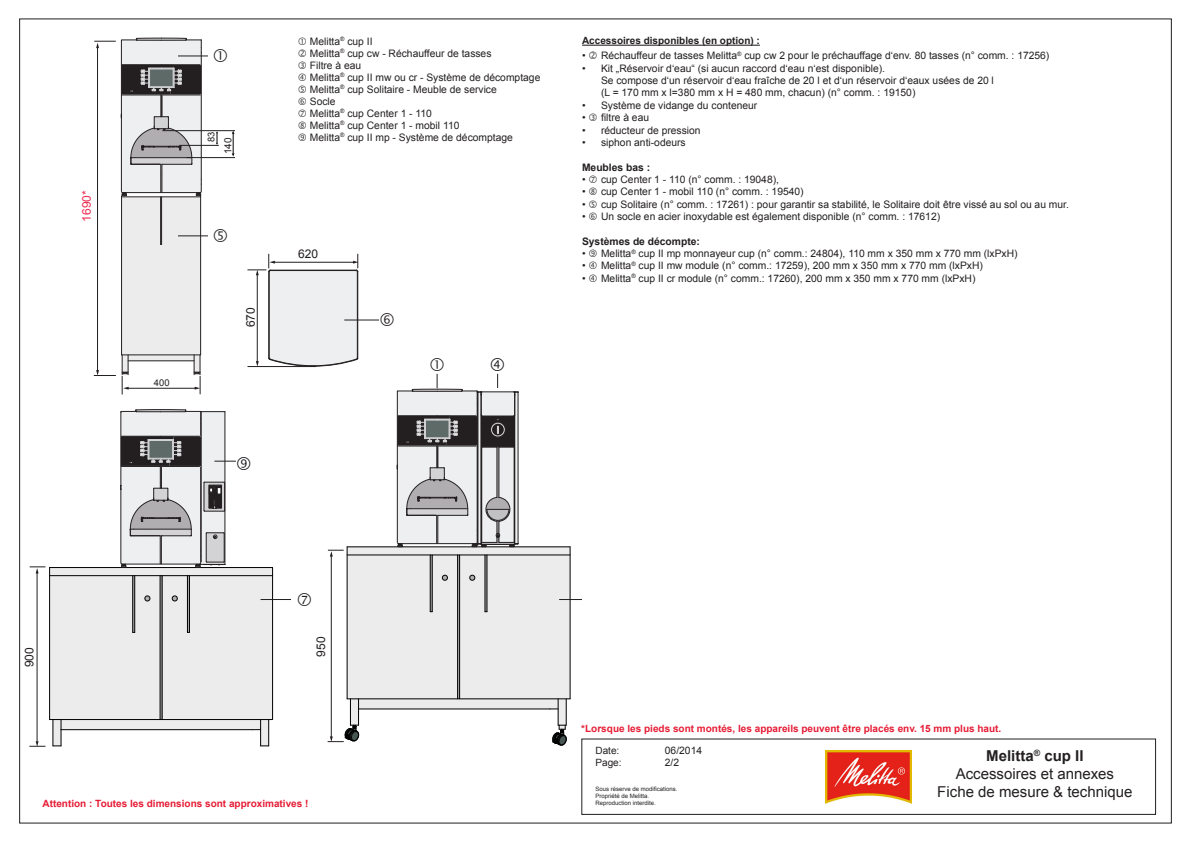
<style>
.page{position:relative;width:1191px;height:842px;background:#fff}
.page>*{position:absolute;margin:0;border:0;box-sizing:border-box;transform-origin:0 0}
.Auflistung1{font:15px "Arial";color:#231f20}
.Auflistung1-2{font:700 15px "Arial";color:#231f20}
.t1{font:12px "Arial";color:#231f20}
.t2{font:12px "Arial";color:#ee2b51}
.Auflistung1-3{font:10.3px "Arial";color:#231f20}
.Auflistung1-4{font:700 10.3px "Arial";color:#231f20}
.Schriftfarbe_rot{font:700 10px "Arial";color:#e61c35}
.Headline{font:700 10px "Arial";color:#231f20}
.Auflistung1-5{font:10px "Arial";color:#231f20}
.t3{font:9.4px "Arial";color:#231f20}
.Auflistung1-6{font:6px/7.2px "Arial";color:#231f20}
</style>
<div class="page">
<div style="left:581px;top:738px;width:575px;height:77px;border:1px solid #231f20"></div>
<img style="left:826px;top:750px;width:85px;height:53px">
<hr style="left:582px;top:45px;width:178px;height:1px;background:#231f20">
<svg style="left:29px;top:37px;width:552px;height:710px"></svg>
<p class="t2" style="left:79px;top:222px;width:33px;rotate:-90deg">1690*</p>
<p class="t3" style="left:205px;top:142px;width:12px;rotate:-90deg">83</p>
<p class="Auflistung1-5" style="left:221px;top:154px;width:18px;rotate:-90deg">140</p>
<p class="t3" style="left:154px;top:377px;width:17px">400</p>
<p class="t1" style="left:243px;top:327px;width:22px;rotate:-90deg">670</p>
<p class="Auflistung1-3" style="left:310px;top:34px;width:64px">Melitta<sup>®</sup> cup II</p>
<p class="Auflistung1-3" style="left:310px;top:46px;width:183px">Melitta<sup>®</sup> cup cw - Réchauffeur de tasses</p>
<p class="Auflistung1-3" style="left:310px;top:58px;width:53px">Filtre à eau</p>
<p class="Auflistung1-3" style="left:310px;top:70px;width:232px">Melitta<sup>®</sup> cup II mw ou cr - Système de décomptage</p>
<p class="Auflistung1-3" style="left:310px;top:82px;width:189px">Melitta<sup>®</sup> cup Solitaire - Meuble de service</p>
<p class="Auflistung1-3" style="left:310px;top:94px;width:27px">Socle</p>
<p class="Auflistung1-3" style="left:310px;top:106px;width:124px">Melitta<sup>®</sup> cup Center 1 - 110</p>
<p class="Auflistung1-3" style="left:310px;top:118px;width:151px">Melitta<sup>®</sup> cup Center 1 - mobil 110</p>
<p class="Auflistung1-3" style="left:310px;top:130px;width:205px">Melitta<sup>®</sup> cup II mp - Système de décomptage</p>
<p class="t1" style="left:298px;top:246px;width:22px">620</p>
<p class="Headline" style="left:582px;top:34px;width:179px">Accessoires disponibles (en option) :</p>
<p class="Auflistung1-3" style="left:582px;top:49px;width:469px">• Réchauffeur de tasses Melitta<sup>®</sup> cup cw 2 pour le préchauffage d‘env. 80 tasses (n° comm. : 17256)</p>
<p class="Auflistung1-3" style="left:582px;top:61px;width:304px">• Kit „Réservoir d‘eau“ (si aucun raccord d‘eau n‘est disponible).</p>
<p class="Auflistung1-3" style="left:601px;top:74px;width:394px">Se compose d‘un réservoir d‘eau fraîche de 20 l et d‘un réservoir d‘eaux usées de 20 l</p>
<p class="Auflistung1-3" style="left:601px;top:86px;width:316px">(L = 170 mm x l=380 mm x H = 480 mm, chacun) (n° comm. : 19150)</p>
<p class="Auflistung1-3" style="left:582px;top:98px;width:177px">• Système de vidange du conteneur</p>
<p class="Auflistung1-3" style="left:582px;top:111px;width:69px">• filtre à eau</p>
<p class="Auflistung1-3" style="left:582px;top:123px;width:120px">• réducteur de pression</p>
<p class="Auflistung1-3" style="left:582px;top:135px;width:105px">• siphon anti-odeurs</p>
<p class="Auflistung1-4" style="left:582px;top:160px;width:70px">Meubles bas :</p>
<p class="Auflistung1-3" style="left:582px;top:173px;width:198px">• cup Center 1 - 110 (n° comm. : 19048),</p>
<p class="Auflistung1-3" style="left:582px;top:185px;width:223px">• cup Center 1 - mobil 110 (n° comm. : 19540)</p>
<p class="Auflistung1-3" style="left:582px;top:197px;width:488px">• cup Solitaire (n° comm. : 17261) : pour garantir sa stabilité, le Solitaire doit être vissé au sol ou au mur.</p>
<p class="Auflistung1-3" style="left:582px;top:210px;width:360px">• Un socle en acier inoxydable est également disponible (n° comm. : 17612)</p>
<p class="Auflistung1-4" style="left:582px;top:234px;width:119px">Systèmes de décompte:</p>
<p class="Auflistung1-3" style="left:582px;top:247px;width:437px">• Melitta<sup>®</sup> cup II mp monnayeur cup (n° comm.: 24804), 110 mm x 350 mm x 770 mm (lxPxH)</p>
<p class="Auflistung1-3" style="left:582px;top:259px;width:402px">• Melitta<sup>®</sup> cup II mw module (n° comm.: 17259), 200 mm x 350 mm x 770 mm (lxPxH)</p>
<p class="Auflistung1-3" style="left:582px;top:271px;width:395px">• Melitta<sup>®</sup> cup II cr module (n° comm.: 17260), 200 mm x 350 mm x 770 mm (lxPxH)</p>
<p class="t1" style="left:22px;top:667px;width:22px;rotate:-90deg">900</p>
<p class="t1" style="left:313px;top:656px;width:22px;rotate:-90deg">950</p>
<p class="Schriftfarbe_rot" style="left:43px;top:796px;width:267px">Attention : Toutes les dimensions sont approximatives !</p>
<p class="Schriftfarbe_rot" style="left:581px;top:722px;width:421px">*Lorsque les pieds sont montés, les appareils peuvent être placés env. 15 mm plus haut.</p>
<p class="Auflistung1-3" style="left:665px;top:743px;width:39px">06/2014</p>
<p class="Auflistung1-3" style="left:665px;top:756px;width:16px">2/2</p>
<p class="Auflistung1-5" style="left:595px;top:743px;width:25px">Date:</p>
<p class="Auflistung1-5" style="left:595px;top:755px;width:28px">Page:</p>
<p class="Auflistung1-2" style="left:986px;top:745px;width:99px">Melitta<sup>®</sup> cup II</p>
<p class="Auflistung1" style="left:955px;top:764px;width:160px">Accessoires et annexes</p>
<p class="Auflistung1" style="left:937px;top:782px;width:197px">Fiche de mesure &amp; technique</p>
<p class="Auflistung1-6" style="left:595px;top:785px;width:84px">Sous réserve de modifications.<br>Propriété de Melitta.</p>
<p class="Auflistung1-6" style="left:595px;top:799px;width:62px">Reproduction interdite.</p>
</div>
